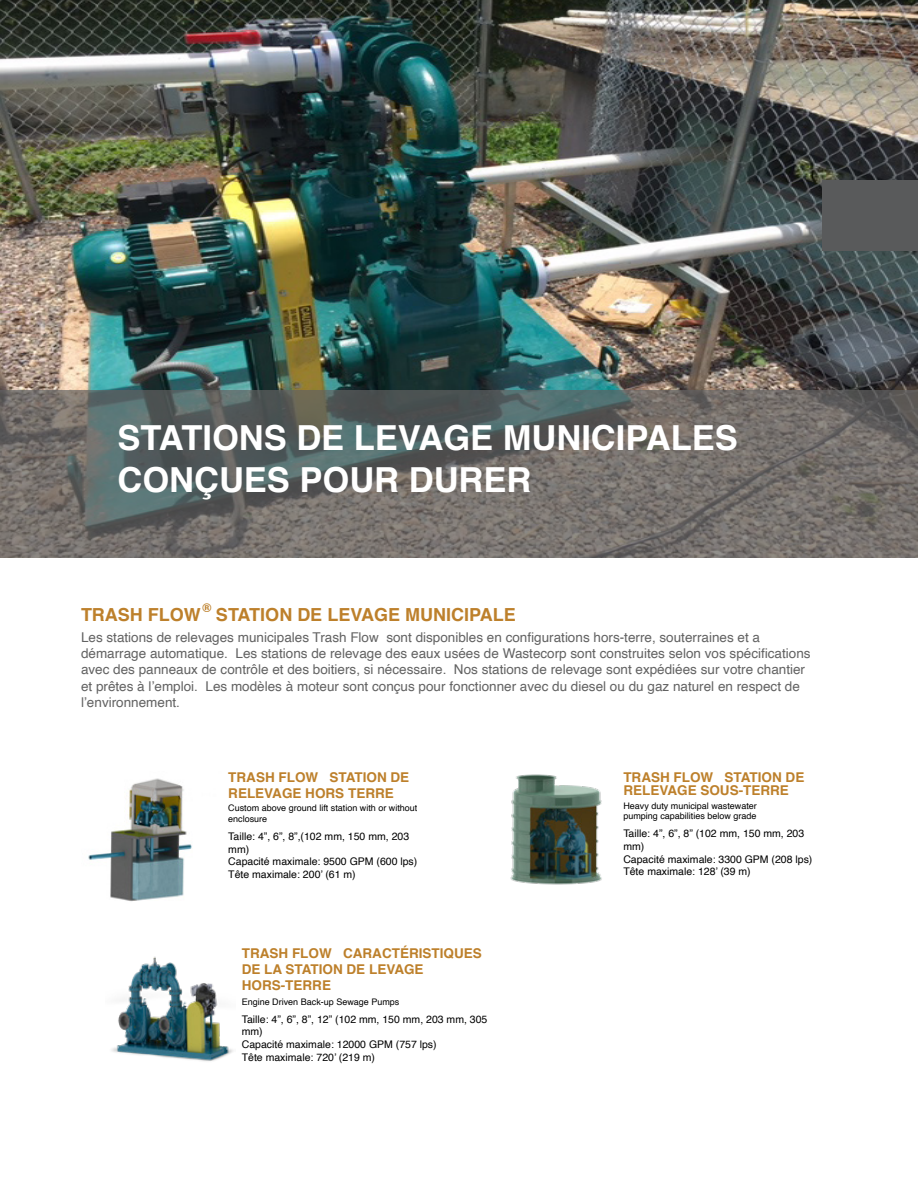
<style>
.page{position:relative;width:918px;height:1188px;background:#fff}
.page>*{position:absolute;margin:0;border:0;box-sizing:border-box;transform-origin:0 0}
.t1{font:700 34.5px/41.4px "Helvetica";color:#fff}
.t2{font:700 18px "Helvetica";color:#bd802b}
.t3{font:13.5px/16.2px "Helvetica";color:#626262}
.t4{font:700 13.5px/16.2px "Helvetica";color:#bd802b}
.t5{font:700 12px "Helvetica";color:#bd802b}
.t6{font:10.5px/12.6px "Helvetica";color:#000}
.t7{font:9px/10.8px "Helvetica";color:#000}
</style>
<div class="page">
<img style="left:0;top:0;width:918px;height:390px">
<img style="left:88px;top:778px;width:104px;height:124px">
<img style="left:510px;top:774px;width:92px;height:111px">
<img style="left:111px;top:956px;width:122px;height:105px">
<svg style="left:0;top:390px;width:918px;height:168px;background:#6a6a67"></svg>
<div style="left:822px;top:181px;width:96px;height:70px;background:#595a5b"></div>
<p class="t1" style="left:117px;top:418px;width:622px">STATIONS DE LEVAGE MUNICIPALES<br>CONÇUES POUR DURER</p>
<p class="t5" style="left:202px;top:598px;width:10px">®</p>
<p class="t2" style="left:81px;top:600px;width:436px">TRASH FLOW STATION DE LEVAGE MUNICIPALE</p>
<p class="t3" style="left:81px;top:630px;width:731px">Les stations de relevages municipales Trash Flow sont disponibles en configurations hors-terre, souterraines et a démarrage automatique. Les stations de relevage des eaux usées de Wastecorp sont construites selon vos spécifications avec des panneaux de contrôle et des boitiers, si nécessaire. Nos stations de relevage sont expédiées sur votre chantier et prêtes à l’emploi. Les modèles à moteur sont conçus pour fonctionner avec du diesel ou du gaz naturel en respect de l’environnement.</p>
<p class="t4" style="left:228px;top:769px;width:183px">TRASH FLOW STATION DE<br>RELEVAGE HORS TERRE</p>
<p class="t7" style="left:228px;top:803px;width:191px">Custom above ground lift station with or without enclosure</p>
<p class="t6" style="left:228px;top:830px;width:182px">Taille: 4”, 6”, 8”,(102 mm, 150 mm, 203 mm)</p>
<p class="t6" style="left:228px;top:856px;width:191px">Capacité maximale: 9500 GPM (600 lps)</p>
<p class="t6" style="left:228px;top:868px;width:129px">Tête maximale: 200’ (61 m)</p>
<p class="t4" style="left:242px;top:945px;width:242px">TRASH FLOW CARACTÉRISTIQUES<br>DE LA STATION DE LEVAGE</p>
<p class="t4" style="left:242px;top:978px;width:91px">HORS-TERRE</p>
<p class="t7" style="left:242px;top:996px;width:159px">Engine Driven Back-up Sewage Pumps</p>
<p class="t6" style="left:242px;top:1013px;width:247px">Taille: 4”, 6”, 8”, 12” (102 mm, 150 mm, 203 mm, 305 mm)</p>
<p class="t6" style="left:242px;top:1038px;width:196px">Capacité maximale: 12000 GPM (757 lps)</p>
<p class="t6" style="left:242px;top:1051px;width:135px">Tête maximale: 720’ (219 m)</p>
<p class="t4" style="left:623px;top:770px;width:183px;line-height:13.5px">TRASH FLOW STATION DE<br>RELEVAGE SOUS-TERRE</p>
<p class="t7" style="left:623px;top:800px;width:135px">Heavy duty municipal wastewater</p>
<p class="t7" style="left:623px;top:811px;width:135px">pumping capabilities below grade</p>
<p class="t6" style="left:623px;top:828px;width:182px">Taille: 4”, 6”, 8” (102 mm, 150 mm, 203 mm)</p>
<p class="t6" style="left:623px;top:853px;width:191px">Capacité maximale: 3300 GPM (208 lps)</p>
<p class="t6" style="left:623px;top:865px;width:129px">Tête maximale: 128’ (39 m)</p>
</div>
